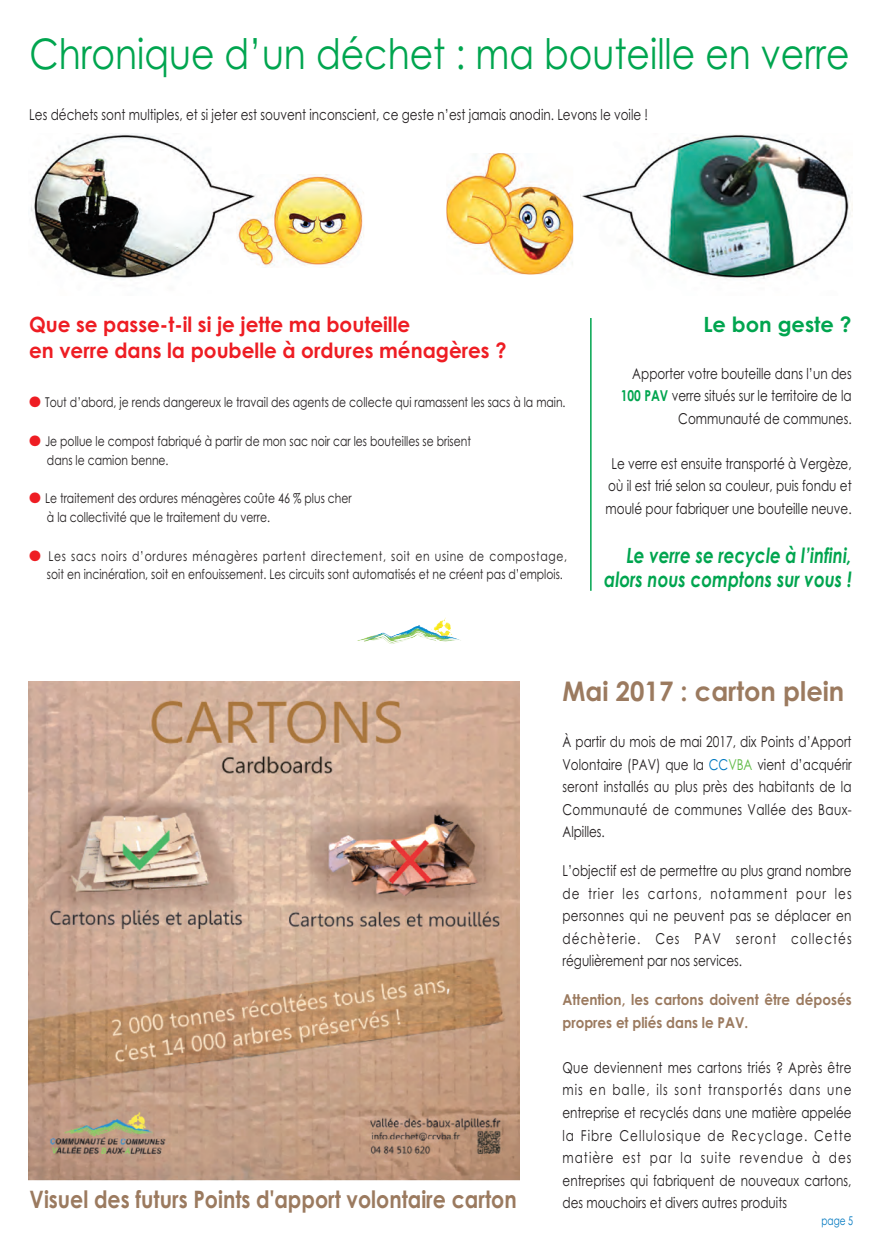
<style>
.page{position:relative;width:885px;height:1251px;background:#fff}
.page>*{position:absolute;margin:0;border:0;box-sizing:border-box;transform-origin:0 0}
.t1{font:42px "Century Gothic";color:#00a54f;scale:.86 1}
.t2{font:700 27px "Century Gothic";color:#9b7a5f;scale:.95 1}
.t3{font:700 24px "Century Gothic";color:#9b7a5f;scale:.86 1}
.t4{font:700 21px/25.5px "Century Gothic";color:#ee1d23;scale:.95 1}
.t5{font:italic 700 21px/24px "Century Gothic";color:#00a54f;text-align:right;scale:.8 1}
.t6{font:700 21px "Century Gothic";color:#00a54f}
.t7{font:15px/22.5px "Century Gothic";color:#231f20;text-align:justify;scale:.8 1}
.t8{font:700 15px/22.5px "Century Gothic";color:#9b7a5f;scale:.9 1}
.t9{font:13.5px/18.3px "Century Gothic";color:#231f20;scale:.8 1}
.t10{font:12px "Century Gothic";color:#0078c0;scale:.75 1}
.s1{color:#ee1d23}
.s2{font-weight:700;color:#00a54f}
.s3{color:#0078c0}
.s4{color:#60bb46}
</style>
<div class="page">
<img style="left:31px;top:133px;width:819px;height:147px">
<img style="left:28px;top:682px;width:492px;height:498px">
<hr style="left:590px;top:318px;width:1px;height:273px;background:#00a54f">
<img style="left:446px;top:153px;width:127px;height:121px">
<img style="left:236px;top:174px;width:128px;height:93px">
<h1 class="t1" style="left:29px;top:30px;width:955px">chronique d’un déchet : ma bouteille en verre</h1>
<p class="t7" style="left:29px;top:103px;width:775px">Les déchets sont multiples, et si jeter est souvent inconscient, ce geste n’est jamais anodin. Levons le voile !</p>
<h3 class="t4" style="left:29px;top:312px;width:504px">Que se passe-t-il si je jette ma bouteille<br>en verre dans la poubelle à ordures ménagères ?</h3>
<p class="t9" style="left:29px;top:393px;width:672px"><span class="s1">●</span> tout d’abord, je rends dangereux le travail des agents de collecte qui ramassent les sacs à la main.</p>
<p class="t9" style="left:47px;top:432px;width:531px;text-indent:-18px"><span class="s1">●</span> Je pollue le compost fabriqué à partir de mon sac noir car les bouteilles se brisent dans le camion benne.</p>
<p class="t9" style="left:47px;top:489px;width:382px;text-indent:-18px"><span class="s1">●</span> Le traitement des ordures ménagères coûte 46 % plus cher à la collectivité que le traitement du verre.</p>
<p class="t9" style="left:47px;top:547px;width:651px;text-indent:-18px"><span class="s1">●</span> Les sacs noirs d’ordures ménagères partent directement, soit en usine de compostage, soit en incinération, soit en enfouissement. Les circuits sont automatisés et ne créent pas d’emplois.</p>
<h3 class="t6" style="left:703px;top:313px;width:150px">Le bon geste ?</h3>
<p class="t7" style="left:620px;top:362px;width:290px;text-align:right">apporter votre bouteille dans l’un des<br><span class="s2">100 PAV</span> verre situés sur le territoire de la communauté de communes.</p>
<p class="t7" style="left:605px;top:452px;width:309px;text-align:center">Le verre est ensuite transporté à vergèze, où il est trié selon sa couleur, puis fondu et moulé pour fabriquer une bouteille neuve.</p>
<h3 class="t5" style="left:604px;top:544px;width:311px">Le verre se recycle à l’infini, alors nous comptons sur vous !</h3>
<h2 class="t2" style="left:562px;top:675px;width:298px">Mai 2017 : carton plein</h2>
<p class="t7" style="left:562px;top:731px;width:363px">À partir du mois de mai 2017, dix points d’apport volontaire (pav) que la <span class="s3">cc</span><span class="s4">vba</span> vient d’acquérir seront installés au plus près des habitants de la communauté de communes vallée des baux&shy;alpilles.</p>
<p class="t7" style="left:562px;top:860px;width:363px">L’objectif est de permettre au plus grand nombre de trier les cartons, notamment pour les personnes qui ne peuvent pas se déplacer en déchèterie. ces pav seront collectés régulièrement par nos services.</p>
<p class="t8" style="left:562px;top:989px;width:323px">Attention, les cartons doivent être déposés propres et pliés dans le PAV.</p>
<p class="t7" style="left:562px;top:1056px;width:363px">Que deviennent mes cartons triés ? après être mis en balle, ils sont transportés dans une entreprise et recyclés dans une matière appelée la fibre cellulosique de recyclage. cette matière est par la suite revendue à des entreprises qui fabriquent de nouveaux cartons,</p>
<h3 class="t3" style="left:30px;top:1185px;width:567px">Visuel des futurs Points d'apport volontaire carton</h3>
<p class="t7" style="left:562px;top:1191px;width:282px">des mouchoirs et divers autres produits</p>
<p class="t10" style="left:821px;top:1213px;width:44px">page 5</p>
</div>
